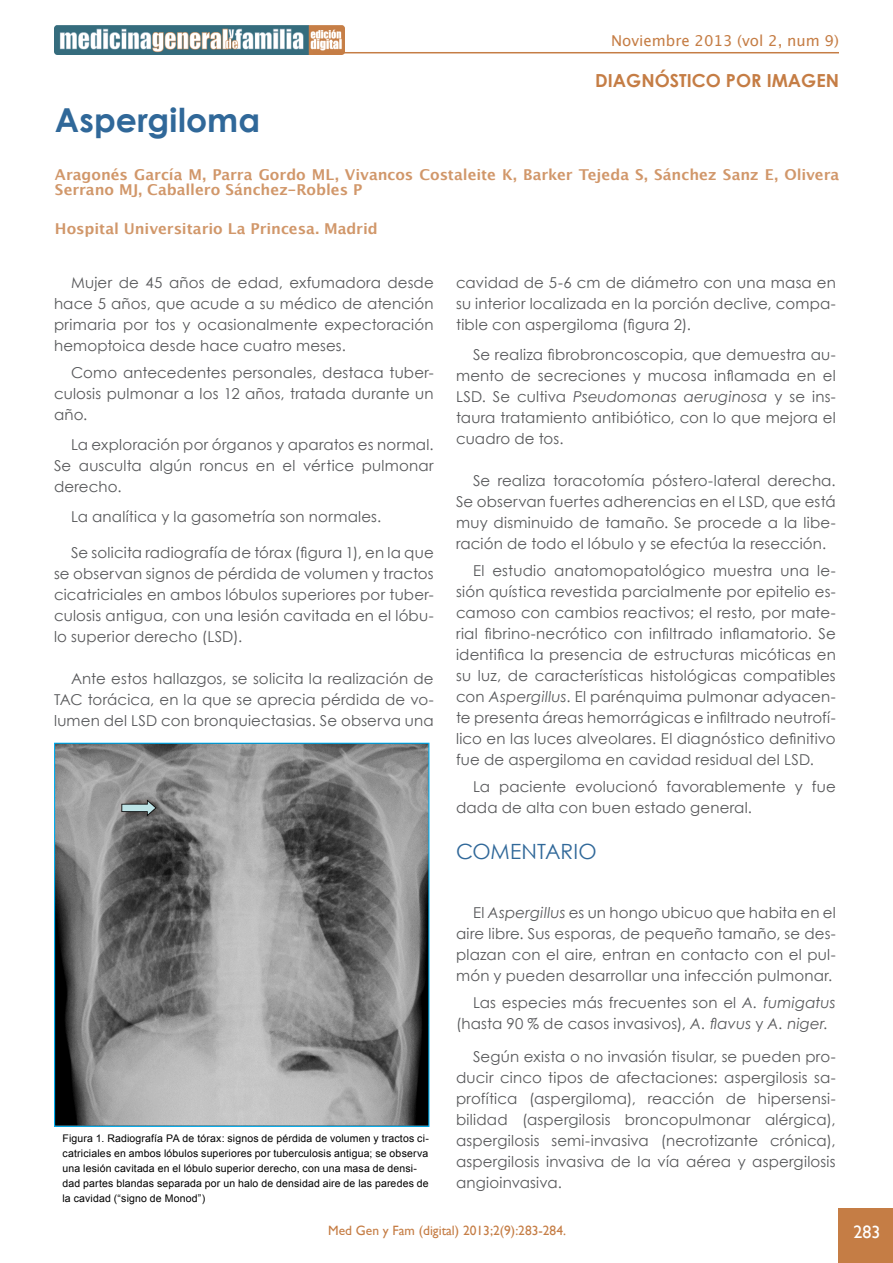
<style>
.page{position:relative;width:893px;height:1263px;background:#fff}
.page>*{position:absolute;margin:0;border:0;box-sizing:border-box;transform-origin:0 0}
.Titulo_principal{font:700 33px "Century Gothic";letter-spacing:.005em;color:#306899}
.Titulo_1{font:21px "Century Gothic";color:#306899}
.SECCIÓN{font:700 18px "Century Gothic";color:#c57d45}
.t1{font:18px "Gill Sans";color:#fff}
.Parrafo{font:15px/21px "Century Gothic";letter-spacing:.01em;color:#57585a;text-align:justify}
.Autor_es_artículos{font:700 15px/15px "Lucida Grande";letter-spacing:-.005em;color:#d1976a}
.t2{font:15px "Lucida Grande";color:#c57d45}
.t3{font:13.5px "Gill Sans";color:#c57d45}
.Titulo_Tabla_MGYF{font:10.5px/15px "Arial";letter-spacing:.015em;color:#000}
.s1{font-style:italic}
</style>
<div class="page">
<img style="left:54px;top:26px;width:291px;height:28px">
<hr style="left:313px;top:52px;width:526px;height:1px;background:#c57d45">
<div style="left:839px;top:1209px;width:54px;height:54px;background:#c57d45"></div>
<img style="left:56px;top:745px;width:371px;height:380px">
<div style="left:54px;top:743px;width:375px;height:384px;border:1px solid #00aeef"></div>
<p class="t2" style="left:611px;top:32px;width:229px">Noviembre 2013 (vol 2, num 9)</p>
<p class="SECCIÓN" style="left:595px;top:67px;width:245px">DIAGNÓSTICO POR IMAGEN</p>
<p class="Titulo_principal" style="left:55px;top:95px;width:207px">Aspergiloma</p>
<p class="Autor_es_artículos" style="left:55px;top:167px;width:786px">Aragonés García M, Parra Gordo ML, Vivancos Costaleite K, Barker Tejeda S, Sánchez Sanz E, Olivera<br>Serrano MJ, Caballero Sánchez-Robles P</p>
<p class="Autor_es_artículos" style="left:55px;top:221px;width:324px">Hospital Universitario La Princesa. Madrid</p>
<p class="Parrafo" style="left:54px;top:272px;width:381px;text-indent:17px">Mujer de 45 años de edad, exfumadora desde hace 5 años, que acude a su médico de atención primaria por tos y ocasionalmente expectoración hemoptoica desde hace cuatro meses.</p>
<p class="Parrafo" style="left:54px;top:362px;width:381px;text-indent:17px">Como antecedentes personales, destaca tuber&shy;culosis pulmonar a los 12 años, tratada durante un año.</p>
<p class="Parrafo" style="left:54px;top:434px;width:381px;text-indent:17px">La exploración por órganos y aparatos es normal.<br>Se ausculta algún roncus en el vértice pulmonar derecho.</p>
<p class="Parrafo" style="left:71px;top:506px;width:312px">La analítica y la gasometría son normales.</p>
<p class="Parrafo" style="left:54px;top:542px;width:381px;text-indent:17px">Se solicita radiografía de tórax (figura 1), en la que se observan signos de pérdida de volumen y tractos cicatriciales en ambos lóbulos superiores por tuber&shy;culosis antigua, con una lesión cavitada en el lóbu&shy;lo superior derecho (LSD).</p>
<p class="Parrafo" style="left:54px;top:668px;width:381px;text-indent:17px">Ante estos hallazgos, se solicita la realización de TAC torácica, en la que se aprecia pérdida de vo&shy;lumen del LSD con bronquiectasias. Se observa una</p>
<p class="Parrafo" style="left:456px;top:271px;width:381px">cavidad de 5-6 cm de diámetro con una masa en su interior localizada en la porción declive, compa&shy;tible con aspergiloma (figura 2).</p>
<p class="Parrafo" style="left:456px;top:344px;width:381px;text-indent:17px">Se realiza fibrobroncoscopia, que demuestra au&shy;mento de secreciones y mucosa inflamada en el LSD. Se cultiva <span class="s1">Pseudomonas aeruginosa</span> y se ins&shy;taura tratamiento antibiótico, con lo que mejora el cuadro de tos.</p>
<p class="Parrafo" style="left:456px;top:470px;width:381px;text-indent:17px">Se realiza toracotomía póstero-lateral derecha.<br>Se observan fuertes adherencias en el LSD, que está muy disminuido de tamaño. Se procede a la libe&shy;ración de todo el lóbulo y se efectúa la resección.</p>
<p class="Parrafo" style="left:456px;top:560px;width:381px;text-indent:17px">El estudio anatomopatológico muestra una le&shy;sión quística revestida parcialmente por epitelio es&shy;camoso con cambios reactivos; el resto, por mate&shy;rial fibrino-necrótico con infiltrado inflamatorio. Se identifica la presencia de estructuras micóticas en su luz, de características histológicas compatibles con <span class="s1">Aspergillus</span>. El parénquima pulmonar adyacen&shy;te presenta áreas hemorrágicas e infiltrado neutrofí&shy;lico en las luces alveolares. El diagnóstico definitivo fue de aspergiloma en cavidad residual del LSD.</p>
<p class="Parrafo" style="left:456px;top:776px;width:381px;text-indent:17px">La paciente evolucionó favorablemente y fue dada de alta con buen estado general.</p>
<p class="Titulo_1" style="left:456px;top:837px;width:142px">COMENTARIO</p>
<p class="Titulo_Tabla_MGYF" style="left:63px;top:1130px;width:368px">Figura 1. Radiografía PA de tórax: signos de pérdida de volumen y tractos ci&shy;catriciales en ambos lóbulos superiores por tuberculosis antigua; se observa una lesión cavitada en el lóbulo superior derecho, con una masa de densi&shy;dad partes blandas separada por un halo de densidad aire de las paredes de la cavidad (“signo de Monod”)</p>
<p class="Parrafo" style="left:456px;top:902px;width:381px;text-indent:17px">El <span class="s1">Aspergillus</span> es un hongo ubicuo que habita en el aire libre. Sus esporas, de pequeño tamaño, se des&shy;plazan con el aire, entran en contacto con el pul&shy;món y pueden desarrollar una infección pulmonar.</p>
<p class="Parrafo" style="left:456px;top:992px;width:381px;text-indent:17px">Las especies más frecuentes son el <span class="s1">A. fumigatus </span>(hasta 90 % de casos invasivos), <span class="s1">A. flavus</span> y <span class="s1">A. niger.</span></p>
<p class="Parrafo" style="left:456px;top:1046px;width:381px;text-indent:17px">Según exista o no invasión tisular, se pueden pro&shy;ducir cinco tipos de afectaciones: aspergilosis sa&shy;profítica (aspergiloma), reacción de hipersensi&shy;bilidad (aspergilosis broncopulmonar alérgica), aspergilosis semi-invasiva (necrotizante crónica), aspergilosis invasiva de la vía aérea y aspergilosis angioinvasiva.</p>
<p class="t3" style="left:328px;top:1223px;width:239px">Med Gen y Fam (digital) 2013;2(9):283-284.</p>
<p class="t1" style="left:854px;top:1222px;width:28px">283</p>
</div>
